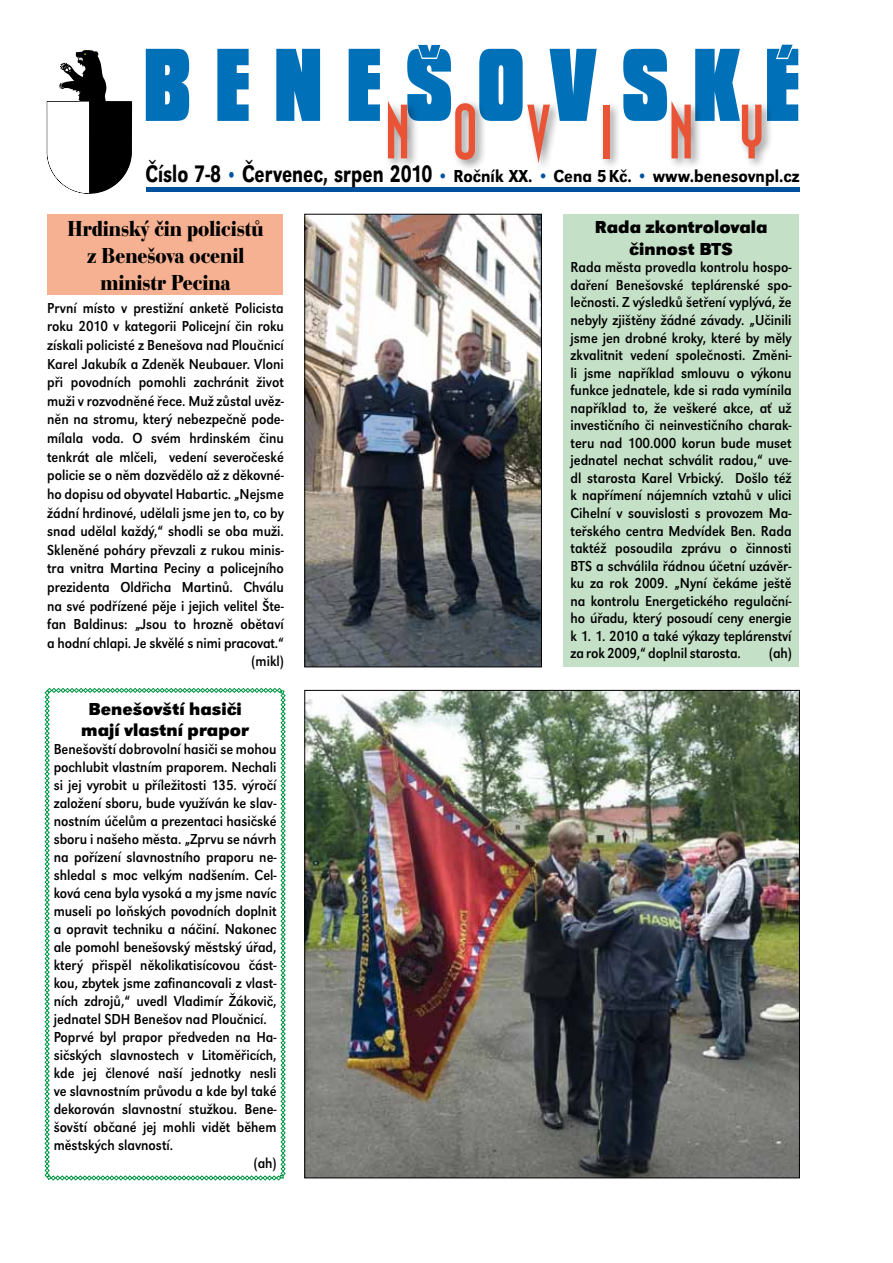
<style>
.page{position:relative;width:893px;height:1263px;background:#fff}
.page>*{position:absolute;margin:0;border:0;box-sizing:border-box;transform-origin:0 0}
.t1{font:108.15px "Compacta POT Blac";letter-spacing:.345em;color:#0070b8;scale:.69 1}
.t2{font:100.5px "Anna Itc SCDOT";letter-spacing:.55em;color:#e85435;scale:.9 1}
.t3{font:700 22.5px/27px "Bauer Bodoni DOT";color:#000;text-align:center;scale:.9 1}
.t4{font:500 18px "URW Grotesk TOT";color:#000;scale:.9 1}
.t5{font:700 18px/21.6px "URW Grotesk TOT";color:#000;text-align:center}
.t6{font:15px/17.5px "URW Grotesk TOT";color:#000;text-align:right;scale:.9 1}
.s1{font-size:24.75px}
.s2{font-size:21.3px;color:#00519e}
.s3{color:#00519e}
</style>
<div class="page">
<svg style="left:45px;top:688px;width:241px;height:492px"></svg>
<div style="left:47px;top:214px;width:236px;height:81px;background:#f6b193"></div>
<div style="left:563px;top:215px;width:236px;height:452px;background:#c4e0c7"></div>
<div style="left:384px;top:99px;width:390px;height:75px;background:#000;opacity:.41"></div>
<div style="left:146px;top:187px;width:653px;height:5px;background:#00519e"></div>
<svg style="left:47px;top:50px;width:85px;height:144px"></svg>
<img style="left:306px;top:216px;width:234px;height:449px">
<div style="left:304px;top:214px;width:238px;height:453px;border:1px solid #000"></div>
<img style="left:306px;top:692px;width:492px;height:484px">
<h1 class="t1" style="left:144px;top:31px;width:950px">BENEŠOVSKÉ</h1>
<h2 class="t2" style="left:384px;top:70px;width:424px">noviny</h2>
<p class="t4" style="left:146px;top:165px;width:728px"><span class="s1">Číslo 7-8</span> <span class="s2">•</span> <span class="s1">Červenec, srpen 2010</span> <span class="s3">•</span> Ročník XX. <span class="s3">•</span> Cena 5Kč. <span class="s3">•</span> www.benesovnpl.cz</p>
<h3 class="t3" style="left:68px;top:215px;width:219px">Hrdinský čin policistů z Benešova ocenil ministr Pecina</h3>
<p class="t6" style="left:47px;top:298px;width:265px;line-height:18.6px">První místo v prestižní anketě Policista roku 2010 v kategorii Policejní čin roku získali policisté z Benešova nad Ploučnicí Karel Jakubík a Zdeněk Neubauer. Vloni při povodních pomohli zachránit život muži v rozvodněné řece. Muž zůstal uvěz&shy;něn na stromu, který nebezpečně pode&shy;mílala voda. O svém hrdinském činu tenkrát ale mlčeli, vedení severočeské policie se o něm dozvědělo až z děkovné&shy;ho dopisu od obyvatel Habartic. „Nejsme žádní hrdinové, udělali jsme jen to, co by snad udělal každý,“ shodli se oba muži.<br>Skleněné poháry převzali z rukou minis&shy;tra vnitra Martina Peciny a policejního prezidenta Oldřicha Martinů. Chválu na své podřízené pěje i jejich velitel Šte&shy;fan Baldinus: „Jsou to hrozně obětaví a hodní chlapi. Je skvělé s nimi pracovat.“ (mikl)</p>
<p class="t5" style="left:595px;top:216px;width:174px">Rada zkontrolovala činnost BTS</p>
<p class="t6" style="left:570px;top:258px;width:247px;text-align:justify">Rada města provedla kontrolu hospo&shy;daření Benešovské teplárenské spo&shy;lečnosti. Z výsledků šetření vyplývá, že nebyly zjištěny žádné závady. „Učinili jsme jen drobné kroky, které by měly zkvalitnit vedení společnosti. Změni&shy;li jsme například smlouvu o výkonu funkce jednatele, kde si rada vymínila například to, že veškeré akce, ať už investičního či neinvestičního charak&shy;teru nad 100.000 korun bude muset jednatel nechat schválit radou,“ uve&shy;dl starosta Karel Vrbický. Došlo též k napřímení nájemních vztahů v ulici Cihelní v souvislosti s provozem Ma&shy;teřského centra Medvídek Ben. Rada taktéž posoudila zprávu o činnosti BTS a schválila řádnou účetní uzávěr&shy;ku za rok 2009. „Nyní čekáme ještě na kontrolu Energetického regulační&shy;ho úřadu, který posoudí ceny energie k 1. 1. 2010 a také výkazy teplárenství za rok 2009,“ doplnil starosta.</p>
<p class="t6" style="left:769px;top:645px;width:26px">(ah)</p>
<p class="t5" style="left:81px;top:698px;width:169px">Benešovští hasiči mají vlastní prapor</p>
<p class="t6" style="left:54px;top:740px;width:249px">Benešovští dobrovolní hasiči se mohou</p>
<p class="t6" style="left:54px;top:758px;width:249px">pochlubit vlastním praporem. Nechali</p>
<p class="t6" style="left:54px;top:776px;width:249px">si jej vyrobit u příležitosti 135. výročí</p>
<p class="t6" style="left:54px;top:794px;width:249px">založení sboru, bude využíván ke slav-</p>
<p class="t6" style="left:54px;top:812px;width:249px">nostním účelům a prezentaci hasičské</p>
<p class="t6" style="left:54px;top:830px;width:249px">sboru i našeho města. „Zprvu se návrh</p>
<p class="t6" style="left:54px;top:848px;width:249px">na pořízení slavnostního praporu ne-</p>
<p class="t6" style="left:54px;top:866px;width:249px">shledal s moc velkým nadšením. Cel-</p>
<p class="t6" style="left:54px;top:884px;width:249px">ková cena byla vysoká a my jsme navíc</p>
<p class="t6" style="left:54px;top:902px;width:249px">museli po loňských povodních doplnit</p>
<p class="t6" style="left:54px;top:920px;width:249px">a opravit techniku a náčiní. Nakonec</p>
<p class="t6" style="left:54px;top:938px;width:249px">ale pomohl benešovský městský úřad,</p>
<p class="t6" style="left:54px;top:956px;width:249px">který přispěl několikatisícovou část-</p>
<p class="t6" style="left:54px;top:974px;width:249px">kou, zbytek jsme zafinancovali z vlast-</p>
<p class="t6" style="left:54px;top:992px;width:249px">ních zdrojů,“ uvedl Vladimír Žákovič,</p>
<p class="t6" style="left:54px;top:1010px;width:239px">jednatel SDH Benešov nad Ploučnicí.</p>
<p class="t6" style="left:54px;top:1028px;width:249px">Poprvé byl prapor předveden na Ha-</p>
<p class="t6" style="left:54px;top:1046px;width:249px">sičských slavnostech v Litoměřicích,</p>
<p class="t6" style="left:54px;top:1064px;width:249px">kde jej členové naší jednotky nesli</p>
<p class="t6" style="left:54px;top:1082px;width:249px">ve slavnostním průvodu a kde byl také</p>
<p class="t6" style="left:54px;top:1100px;width:249px">dekorován slavnostní stužkou. Bene-</p>
<p class="t6" style="left:54px;top:1118px;width:249px">šovští občané jej mohli vidět během</p>
<p class="t6" style="left:54px;top:1136px;width:134px">městských slavností.</p>
<p class="t6" style="left:254px;top:1154px;width:27px">(ah)</p>
</div>
